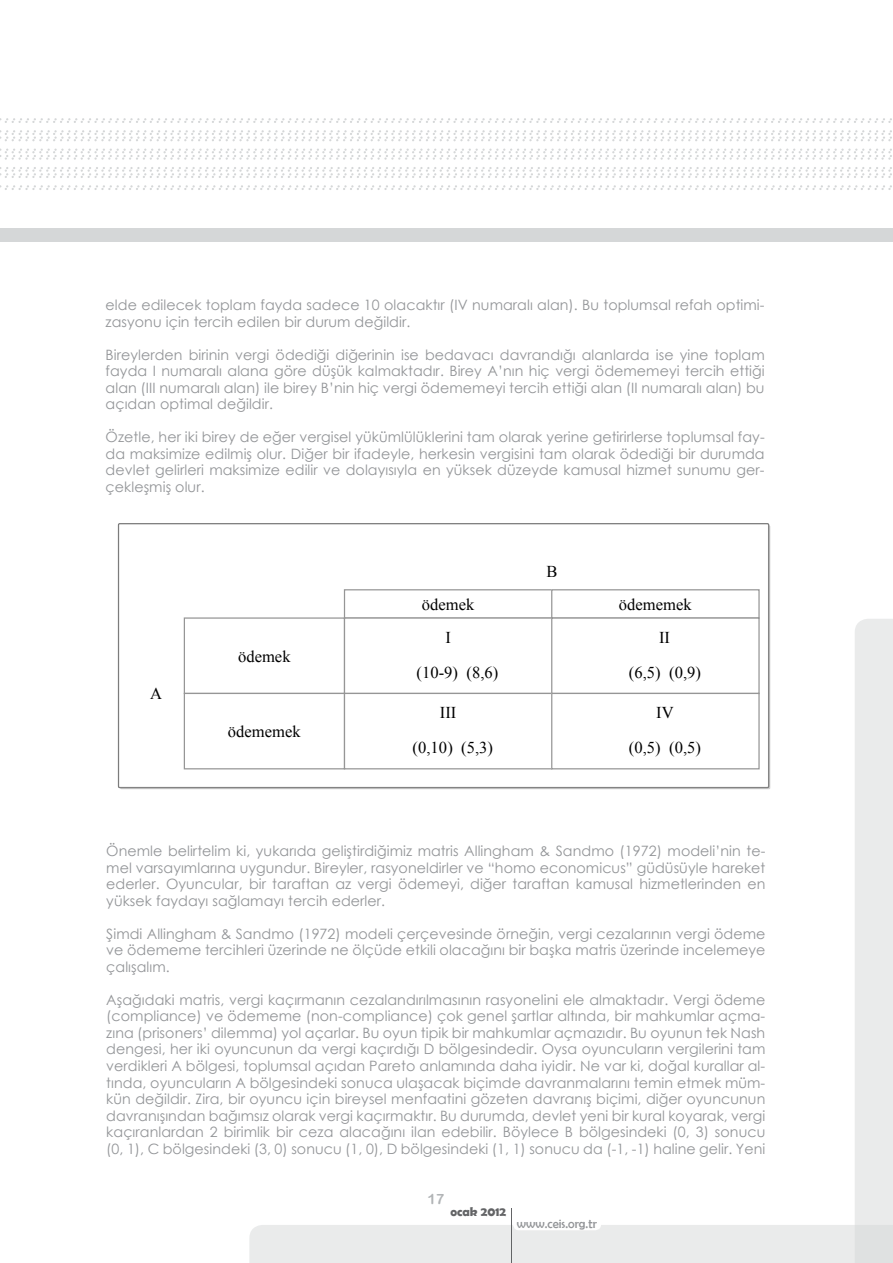
<style>
.page{position:relative;width:893px;height:1263px;background:#fff}
.page>*{position:absolute;margin:0;border:0;box-sizing:border-box;transform-origin:0 0}
.t1{font:16.5px "Times New Roman";letter-spacing:.005em;color:#000}
.t2{font:14.25px/16.5px "Century Gothic";letter-spacing:.005em;color:#939598;text-align:justify}
.t3{font:14.25px "Arial Rounded MT Bold";color:#b1b4b6}
.t4{font:12.75px "Berlin Sans FB";color:#939598}
.t5{font:700 12.75px "Berlin Sans FB Demi";color:#636466}
</style>
<div class="page">
<div style="left:0;top:229px;width:893px;height:13px;background:#d5d7d8"></div>
<svg style="left:0;top:185px;width:892px;height:5px"></svg>
<svg style="left:0;top:167px;width:892px;height:11px"></svg>
<svg style="left:0;top:130px;width:892px;height:11px"></svg>
<svg style="left:0;top:149px;width:892px;height:11px"></svg>
<svg style="left:0;top:118px;width:892px;height:5px"></svg>
<svg style="left:249px;top:619px;width:644px;height:644px"></svg>
<hr style="left:511px;top:1208px;width:1px;height:55px;background:#636466">
<div style="left:513px;top:1211px;width:88px;height:19px;background:#fff;border-radius:6px"></div>
<div style="left:119px;top:524px;width:650px;height:263px;background:#fff"></div>
<div style="left:118px;top:523px;width:651px;height:265px;border:1px solid #4d4d4d"></div>
<div style="left:184px;top:617px;width:161px;height:77px;border:1px solid #969696"></div>
<div style="left:184px;top:693px;width:161px;height:76px;border:1px solid #969696"></div>
<div style="left:344px;top:589px;width:208px;height:30px;border:1px solid #969696"></div>
<div style="left:551px;top:589px;width:209px;height:30px;border:1px solid #969696"></div>
<div style="left:344px;top:617px;width:208px;height:77px;border:1px solid #969696"></div>
<div style="left:344px;top:693px;width:208px;height:76px;border:1px solid #969696"></div>
<div style="left:551px;top:617px;width:209px;height:77px;border:1px solid #969696"></div>
<div style="left:551px;top:693px;width:209px;height:76px;border:1px solid #969696"></div>
<p class="t2" style="left:106px;top:297px;width:660px">elde edilecek toplam fayda sadece 10 olacaktır (IV numaralı alan). Bu toplumsal refah optimi&shy;zasyonu için tercih edilen bir durum değildir.</p>
<p class="t2" style="left:106px;top:346px;width:661px">Bireylerden birinin vergi ödediği diğerinin ise bedavacı davrandığı alanlarda ise yine toplam fayda I numaralı alana göre düşük kalmaktadır. Birey A’nın hiç vergi ödememeyi tercih ettiği alan (III numaralı alan) ile birey B’nin hiç vergi ödememeyi tercih ettiği alan (II numaralı alan) bu açıdan optimal değildir.</p>
<p class="t2" style="left:106px;top:429px;width:661px">Özetle, her iki birey de eğer vergisel yükümlülüklerini tam olarak yerine getirirlerse toplumsal fay&shy;da maksimize edilmiş olur. Diğer bir ifadeyle, herkesin vergisini tam olarak ödediği bir durumda devlet gelirleri maksimize edilir ve dolayısıyla en yüksek düzeyde kamusal hizmet sunumu ger&shy;çekleşmiş olur.</p>
<p class="t1" style="left:546px;top:560px;width:13px">B</p>
<p class="t1" style="left:422px;top:593px;width:54px">ödemek</p>
<p class="t1" style="left:619px;top:593px;width:75px">ödememek</p>
<p class="t1" style="left:150px;top:683px;width:13px">A</p>
<p class="t1" style="left:238px;top:645px;width:54px">ödemek</p>
<p class="t1" style="left:228px;top:720px;width:75px">ödememek</p>
<p class="t1" style="left:445px;top:626px;width:7px">I</p>
<p class="t1" style="left:659px;top:626px;width:13px">II</p>
<p class="t1" style="left:416px;top:661px;width:84px">(10-9) (8,6)</p>
<p class="t1" style="left:629px;top:661px;width:74px">(6,5) (0,9)</p>
<p class="t1" style="left:440px;top:702px;width:18px">III</p>
<p class="t1" style="left:656px;top:701px;width:19px">IV</p>
<p class="t1" style="left:412px;top:736px;width:82px">(0,10) (5,3)</p>
<p class="t1" style="left:629px;top:736px;width:74px">(0,5) (0,5)</p>
<p class="t2" style="left:106px;top:843px;width:661px">Önemle belirtelim ki, yukarıda geliştirdiğimiz matris Allingham &amp; Sandmo (1972) modeli’nin te&shy;mel varsayımlarına uygundur. Bireyler, rasyoneldirler ve “homo economicus” güdüsüyle hareket ederler. Oyuncular, bir taraftan az vergi ödemeyi, diğer taraftan kamusal hizmetlerinden en yüksek faydayı sağlamayı tercih ederler.</p>
<p class="t2" style="left:106px;top:925px;width:661px">Şimdi Allingham &amp; Sandmo (1972) modeli çerçevesinde örneğin, vergi cezalarının vergi ödeme ve ödememe tercihleri üzerinde ne ölçüde etkili olacağını bir başka matris üzerinde incelemeye çalışalım.</p>
<p class="t2" style="left:106px;top:991px;width:661px">Aşağıdaki matris, vergi kaçırmanın cezalandırılmasının rasyonelini ele almaktadır. Vergi ödeme (compliance) ve ödememe (non-compliance) çok genel şartlar altında, bir mahkumlar açma&shy;zına (prisoners’ dilemma) yol açarlar. Bu oyun tipik bir mahkumlar açmazıdır. Bu oyunun tek Nash dengesi, her iki oyuncunun da vergi kaçırdığı D bölgesindedir. Oysa oyuncuların vergilerini tam verdikleri A bölgesi, toplumsal açıdan Pareto anlamında daha iyidir. Ne var ki, doğal kurallar al&shy;tında, oyuncuların A bölgesindeki sonuca ulaşacak biçimde davranmalarını temin etmek müm&shy;kün değildir. Zira, bir oyuncu için bireysel menfaatini gözeten davranış biçimi, diğer oyuncunun davranışından bağımsız olarak vergi kaçırmaktır. Bu durumda, devlet yeni bir kural koyarak, vergi kaçıranlardan 2 birimlik bir ceza alacağını ilan edebilir. Böylece B bölgesindeki (0, 3) sonucu (0, 1), C bölgesindeki (3, 0) sonucu (1, 0), D bölgesindeki (1, 1) sonucu da (-1, -1) haline gelir. Yeni</p>
<p class="t3" style="left:427px;top:1191px;width:18px">17</p>
<p class="t5" style="left:450px;top:1204px;width:57px">ocak 2012</p>
<p class="t4" style="left:517px;top:1216px;width:81px">www.ceis.org.tr</p>
</div>
